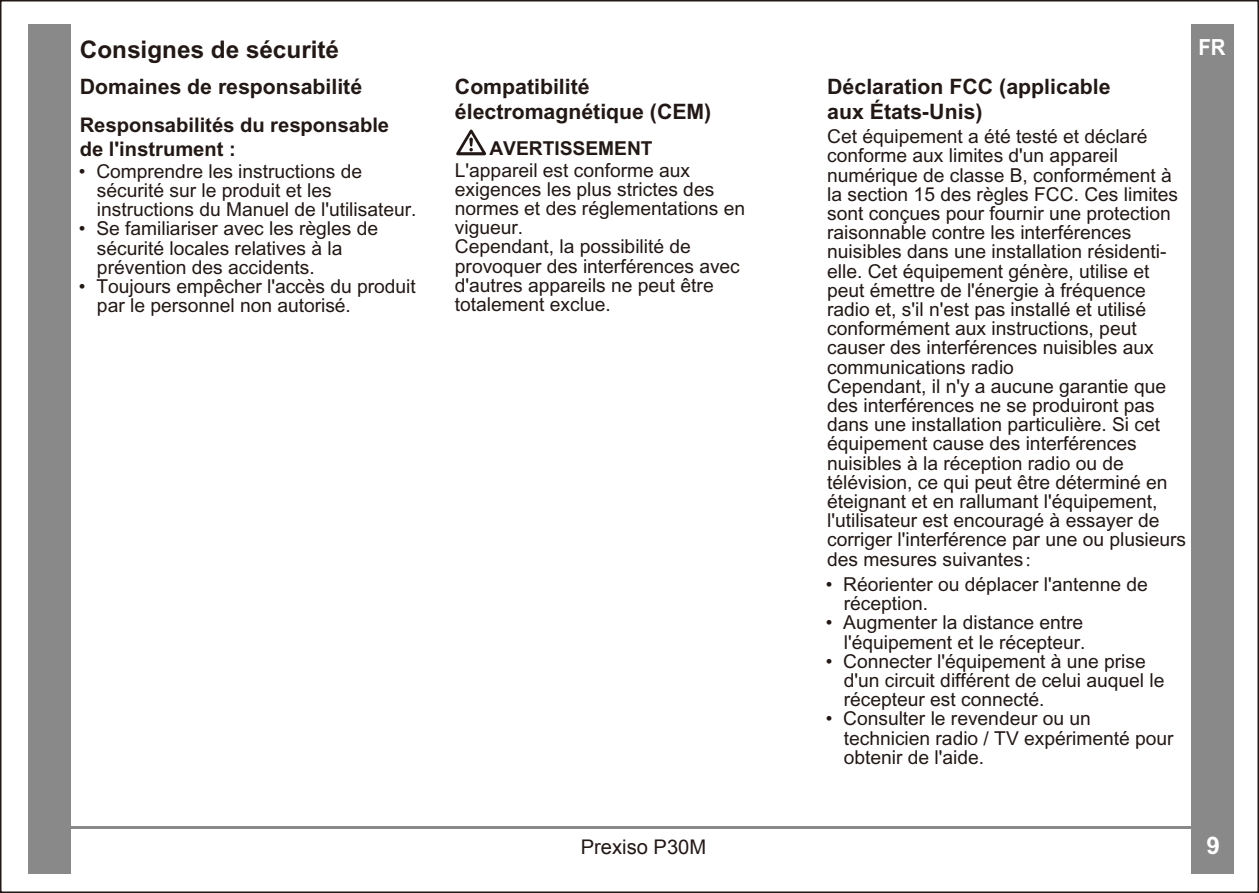
<style>
.page{position:relative;width:1259px;height:893px;background:#fff}
.page>*{position:absolute;margin:0;border:0;box-sizing:border-box;transform-origin:0 0}
.t1{font:700 24.3px "Arial";color:#221815}
.t2{font:700 24.3px "Arial";color:#fff}
.t3{font:700 22.2px "Arial";color:#fff;scale:.91 1}
.t4{font:700 21.3px/25.5px "Arial";color:#221815}
.t5{font:700 20.1px/24.3px "Arial";color:#221815}
.t6{font:20.1px "Arial";color:#221815}
.t7{font:19.2px/19.2px "Arial";color:#221815}
.t8{font:700 19.2px "Arial";color:#221815}
.s1{font-family:"Adobe Song Std";font-weight:300}
</style>
<div class="page">
<hr style="left:40px;top:827px;width:1193px;height:2px;background:#898989">
<div style="left:1190px;top:24px;width:43px;height:850px;background:#898989"></div>
<div style="left:28px;top:24px;width:43px;height:850px;background:#898989"></div>
<svg style="left:456px;top:130px;width:30px;height:25px"></svg>
<p class="t1" style="left:80px;top:35px;width:261px">Consignes de sécurité</p>
<p class="t4" style="left:80px;top:74px;width:284px">Domaines de responsabilité</p>
<p class="t5" style="left:80px;top:113px;width:311px">Responsabilités du responsable de l'instrument :</p>
<p class="t7" style="left:97px;top:162px;width:321px;text-indent:-18px">• Comprendre les instructions de sécurité sur le produit et les instructions du Manuel de l'utilisateur.</p>
<p class="t7" style="left:97px;top:219px;width:282px;text-indent:-18px">• Se familiariser avec les règles de sécurité locales relatives à la prévention des accidents.</p>
<p class="t7" style="left:97px;top:277px;width:320px;text-indent:-18px">• Toujours empêcher l'accès du produit par le personnel non autorisé.</p>
<p class="t4" style="left:455px;top:74px;width:258px">Compatibilité électromagnétique (CEM)</p>
<p class="t8" style="left:489px;top:137px;width:165px">AVERTISSEMENT</p>
<p class="t7" style="left:455px;top:161px;width:292px">L'appareil est conforme aux exigences les plus strictes des normes et des réglementations en vigueur.<br>Cependant, la possibilité de provoquer des interférences avec d'autres appareils ne peut être totalement exclue.</p>
<p class="t6" style="left:581px;top:834px;width:127px">Prexiso P30M</p>
<p class="t4" style="left:827px;top:74px;width:285px">Déclaration FCC (applicable aux États-Unis)</p>
<p class="t7" style="left:827px;top:127px;width:360px">Cet équipement a été testé et déclaré conforme aux limites d'un appareil numérique de classe B, conformément à la section 15 des règles FCC. Ces limites sont conçues pour fournir une protection raisonnable contre les interférences nuisibles dans une installation résidenti&shy;elle. Cet équipement génère, utilise et peut émettre de l'énergie à fréquence radio et, s'il n'est pas installé et utilisé conformément aux instructions, peut causer des interférences nuisibles aux communications radio<br>Cependant, il n'y a aucune garantie que des interférences ne se produiront pas dans une installation particulière. Si cet équipement cause des interférences nuisibles à la réception radio ou de télévision, ce qui peut être déterminé en éteignant et en rallumant l'équipement, l'utilisateur est encouragé à essayer de corriger l'interférence par une ou plusieurs des mesures suivantes<span class="s1">：</span></p>
<p class="t7" style="left:844px;top:575px;width:305px;text-indent:-18px">• Réorienter ou déplacer l'antenne de réception.</p>
<p class="t7" style="left:826px;top:613px;width:261px;text-align:right">• Augmenter la distance entre l'équipement et le récepteur.</p>
<p class="t7" style="left:844px;top:652px;width:322px;text-indent:-18px">• Connecter l'équipement à une prise d'un circuit différent de celui auquel le récepteur est connecté.</p>
<p class="t7" style="left:844px;top:709px;width:331px;text-indent:-18px">• Consulter le revendeur ou un technicien radio / TV expérimenté pour obtenir de l'aide.</p>
<p class="t3" style="left:1198px;top:34px;width:31px">FR</p>
<p class="t2" style="left:1206px;top:831px;width:15px">9</p>
</div>
